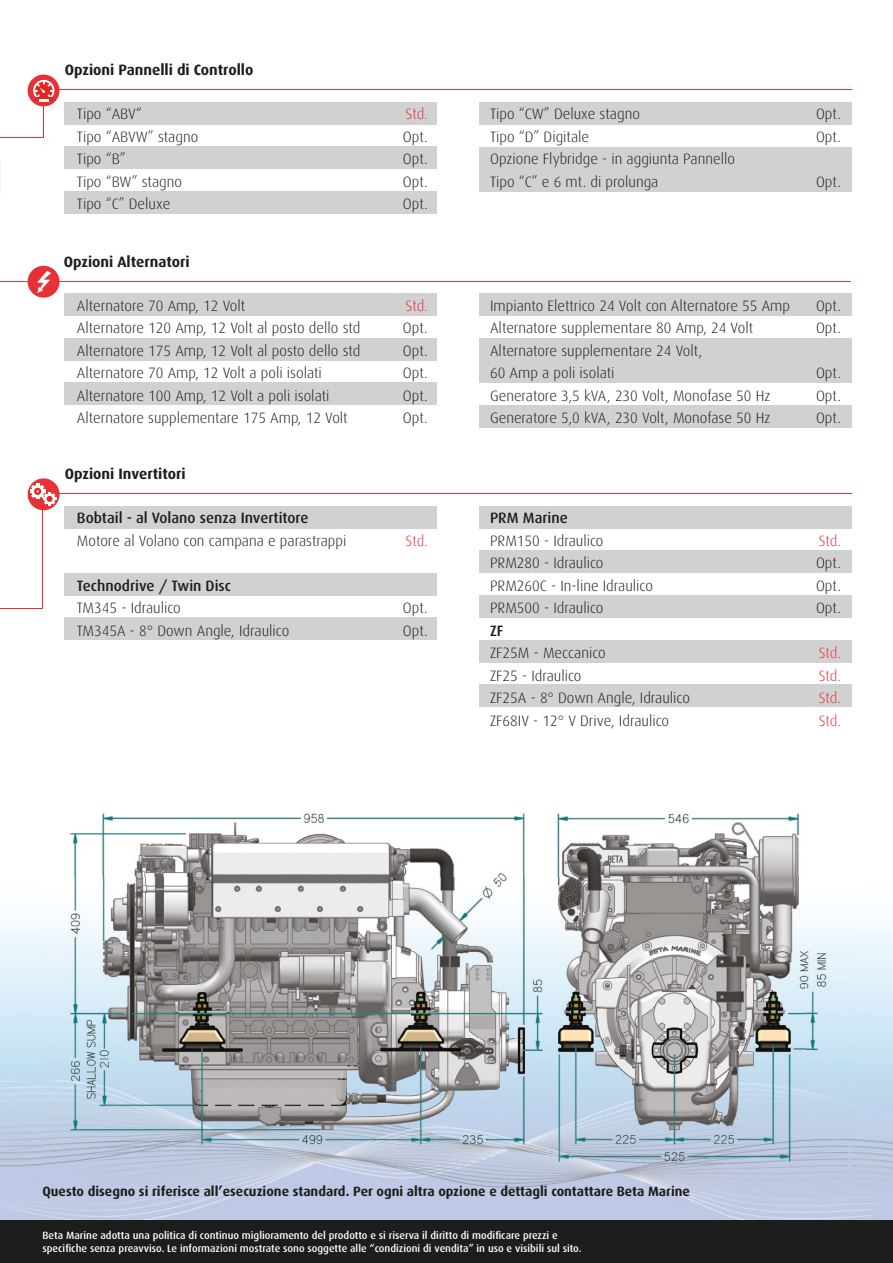
<style>
.page{position:relative;width:893px;height:1263px;background:#fff}
.page>*{position:absolute;margin:0;border:0;box-sizing:border-box;transform-origin:0 0}
.t1{font:300 15px/22.5px "Dax";color:#1d1d1b}
.t2{font:500 15px "Dax";color:#1d1d1b}
.t3{font:700 15px "Dax";color:#1d1d1b}
.t4{font:300 15px "Dax";letter-spacing:-.005em;color:#e73137}
.t5{font:700 13.5px "Dax";color:#1d1d1b}
.t6{font:500 10.5px/12.6px "Dax";color:#fff}
</style>
<div class="page">
<div style="left:0;top:1220px;width:893px;height:43px;background:#1d1d1b"></div>
<img style="left:43px;top:813px;width:813px;height:386px">
<hr style="left:43px;top:105px;width:1px;height:33px;background:#e73137">
<hr style="left:43px;top:502px;width:1px;height:106px;background:#e73137">
<div style="left:65px;top:506px;width:372px;height:22px;background:#d1d1d1"></div>
<div style="left:65px;top:573px;width:372px;height:22px;background:#d1d1d1"></div>
<div style="left:65px;top:618px;width:372px;height:22px;background:#d1d1d1"></div>
<div style="left:479px;top:506px;width:372px;height:22px;background:#d1d1d1"></div>
<div style="left:479px;top:551px;width:372px;height:22px;background:#d1d1d1"></div>
<div style="left:479px;top:595px;width:372px;height:23px;background:#d1d1d1"></div>
<div style="left:479px;top:640px;width:372px;height:22px;background:#d1d1d1"></div>
<div style="left:479px;top:685px;width:372px;height:22px;background:#d1d1d1"></div>
<hr style="left:44px;top:493px;width:807px;height:1px;background:#e73137">
<svg style="left:28px;top:478px;width:32px;height:32px"></svg>
<hr style="left:48px;top:492px;width:3px;height:14px;background:#fff">
<hr style="left:36px;top:483px;width:3px;height:16px;background:#fff">
<hr style="left:30px;top:490px;width:16px;height:3px;background:#fff">
<svg style="left:31px;top:485px;width:25px;height:20px"></svg>
<hr style="left:43px;top:281px;width:807px;height:1px;background:#e73137">
<div style="left:28px;top:266px;width:32px;height:32px;background:#e73137;border-radius:50%"></div>
<svg style="left:37px;top:271px;width:14px;height:22px"></svg>
<hr style="left:44px;top:89px;width:807px;height:1px;background:#e73137">
<div style="left:65px;top:102px;width:372px;height:22px;background:#d1d1d1"></div>
<div style="left:65px;top:147px;width:372px;height:22px;background:#d1d1d1"></div>
<div style="left:479px;top:102px;width:372px;height:22px;background:#d1d1d1"></div>
<div style="left:479px;top:147px;width:372px;height:44px;background:#d1d1d1"></div>
<div style="left:65px;top:191px;width:372px;height:23px;background:#d1d1d1"></div>
<div style="left:28px;top:75px;width:32px;height:31px;background:#e73137;border-radius:50%"></div>
<svg style="left:33px;top:80px;width:21px;height:21px"></svg>
<svg style="left:34px;top:81px;width:19px;height:21px"></svg>
<hr style="left:0;top:281px;width:38px;height:1px;background:#e73137">
<hr style="left:0;top:137px;width:44px;height:1px;background:#e73137">
<hr style="left:0;top:608px;width:43px;height:1px;background:#e73137">
<div style="left:65px;top:293px;width:372px;height:23px;background:#d1d1d1"></div>
<div style="left:479px;top:293px;width:372px;height:23px;background:#d1d1d1"></div>
<div style="left:479px;top:338px;width:372px;height:45px;background:#d1d1d1"></div>
<div style="left:479px;top:405px;width:372px;height:22px;background:#d1d1d1"></div>
<div style="left:65px;top:338px;width:372px;height:22px;background:#d1d1d1"></div>
<div style="left:65px;top:383px;width:372px;height:22px;background:#d1d1d1"></div>
<p class="t3" style="left:65px;top:62px;width:190px">Opzioni Pannelli di Controllo</p>
<p class="t1" style="left:77px;top:103px;width:66px">Tipo “ABV“</p>
<p class="t4" style="left:406px;top:106px;width:24px">Std.</p>
<p class="t1" style="left:77px;top:126px;width:123px">Tipo “ABVW” stagno</p>
<p class="t1" style="left:403px;top:126px;width:26px">Opt.</p>
<p class="t1" style="left:77px;top:148px;width:50px">Tipo “B”</p>
<p class="t1" style="left:403px;top:148px;width:26px">Opt.</p>
<p class="t1" style="left:77px;top:171px;width:107px">Tipo “BW” stagno</p>
<p class="t1" style="left:403px;top:171px;width:26px">Opt.</p>
<p class="t1" style="left:77px;top:193px;width:95px">Tipo “C” Deluxe</p>
<p class="t1" style="left:403px;top:193px;width:26px">Opt.</p>
<p class="t3" style="left:64px;top:253px;width:127px">Opzioni Alternatori</p>
<p class="t1" style="left:77px;top:294px;width:170px">Alternatore 70 Amp, 12 Volt</p>
<p class="t4" style="left:406px;top:297px;width:24px">Std.</p>
<p class="t1" style="left:77px;top:317px;width:285px">Alternatore 120 Amp, 12 Volt al posto dello std</p>
<p class="t1" style="left:403px;top:317px;width:26px">Opt.</p>
<p class="t1" style="left:77px;top:339px;width:285px">Alternatore 175 Amp, 12 Volt al posto dello std</p>
<p class="t1" style="left:403px;top:339px;width:26px">Opt.</p>
<p class="t1" style="left:77px;top:362px;width:246px">Alternatore 70 Amp, 12 Volt a poli isolati</p>
<p class="t1" style="left:403px;top:362px;width:26px">Opt.</p>
<p class="t1" style="left:77px;top:384px;width:254px">Alternatore 100 Amp, 12 Volt a poli isolati</p>
<p class="t1" style="left:403px;top:384px;width:26px">Opt.</p>
<p class="t1" style="left:77px;top:407px;width:272px">Alternatore supplementare 175 Amp, 12 Volt</p>
<p class="t1" style="left:403px;top:407px;width:26px">Opt.</p>
<p class="t3" style="left:65px;top:466px;width:122px">Opzioni Invertitori</p>
<p class="t2" style="left:77px;top:510px;width:233px">Bobtail - al Volano senza Invertitore</p>
<p class="t1" style="left:77px;top:530px;width:271px">Motore al Volano con campana e parastrappi</p>
<p class="t4" style="left:406px;top:532px;width:24px">Std.</p>
<p class="t2" style="left:77px;top:577px;width:156px">Technodrive / Twin Disc</p>
<p class="t1" style="left:77px;top:597px;width:105px">TM345 - Idraulico</p>
<p class="t1" style="left:403px;top:597px;width:26px">Opt.</p>
<p class="t1" style="left:77px;top:620px;width:214px">TM345A - 8° Down Angle, Idraulico</p>
<p class="t1" style="left:403px;top:620px;width:26px">Opt.</p>
<p class="t1" style="left:490px;top:103px;width:151px">Tipo “CW” Deluxe stagno</p>
<p class="t1" style="left:816px;top:103px;width:26px">Opt.</p>
<p class="t1" style="left:490px;top:126px;width:101px">Tipo “D” Digitale</p>
<p class="t1" style="left:816px;top:126px;width:26px">Opt.</p>
<p class="t1" style="left:490px;top:148px;width:247px">Opzione Flybridge - in aggiunta Pannello<br>Tipo “C” e 6 mt. di prolunga</p>
<p class="t1" style="left:816px;top:171px;width:26px">Opt.</p>
<p class="t1" style="left:490px;top:294px;width:301px">Impianto Elettrico 24 Volt con Alternatore 55 Amp</p>
<p class="t1" style="left:816px;top:294px;width:26px">Opt.</p>
<p class="t1" style="left:490px;top:317px;width:265px">Alternatore supplementare 80 Amp, 24 Volt</p>
<p class="t1" style="left:816px;top:317px;width:26px">Opt.</p>
<p class="t1" style="left:490px;top:339px;width:214px">Alternatore supplementare 24 Volt,<br>60 Amp a poli isolati</p>
<p class="t1" style="left:816px;top:362px;width:26px">Opt.</p>
<p class="t1" style="left:490px;top:384px;width:282px">Generatore 3,5 kVA, 230 Volt, Monofase 50 Hz</p>
<p class="t1" style="left:816px;top:384px;width:26px">Opt.</p>
<p class="t1" style="left:490px;top:407px;width:282px">Generatore 5,0 kVA, 230 Volt, Monofase 50 Hz</p>
<p class="t1" style="left:816px;top:407px;width:26px">Opt.</p>
<p class="t2" style="left:490px;top:510px;width:79px">PRM Marine</p>
<p class="t1" style="left:490px;top:530px;width:115px">PRM150 - Idraulico</p>
<p class="t4" style="left:819px;top:532px;width:24px">Std.</p>
<p class="t1" style="left:490px;top:552px;width:115px">PRM280 - Idraulico</p>
<p class="t1" style="left:816px;top:552px;width:26px">Opt.</p>
<p class="t1" style="left:490px;top:575px;width:164px">PRM260C - In-line Idraulico</p>
<p class="t1" style="left:816px;top:575px;width:26px">Opt.</p>
<p class="t1" style="left:490px;top:597px;width:115px">PRM500 - Idraulico</p>
<p class="t1" style="left:816px;top:597px;width:26px">Opt.</p>
<p class="t2" style="left:490px;top:622px;width:15px">ZF</p>
<p class="t1" style="left:490px;top:642px;width:117px">ZF25M - Meccanico</p>
<p class="t4" style="left:819px;top:645px;width:24px">Std.</p>
<p class="t1" style="left:490px;top:665px;width:93px">ZF25 - Idraulico</p>
<p class="t4" style="left:819px;top:667px;width:24px">Std.</p>
<p class="t1" style="left:490px;top:687px;width:201px">ZF25A - 8° Down Angle, Idraulico</p>
<p class="t4" style="left:819px;top:690px;width:24px">Std.</p>
<p class="t1" style="left:490px;top:710px;width:180px">ZF68IV - 12° V Drive, Idraulico</p>
<p class="t4" style="left:819px;top:712px;width:24px">Std.</p>
<p class="t5" style="left:43px;top:1184px;width:649px">Questo disegno si riferisce all’esecuzione standard. Per ogni altra opzione e dettagli contattare Beta Marine</p>
<p class="t6" style="left:43px;top:1229px;width:540px">Beta Marine adotta una politica di continuo miglioramento del prodotto e si riserva il diritto di modificare prezzi e specifiche senza preavviso. Le informazioni mostrate sono soggette alle “condizioni di vendita” in uso e visibili sul sito.</p>
</div>
